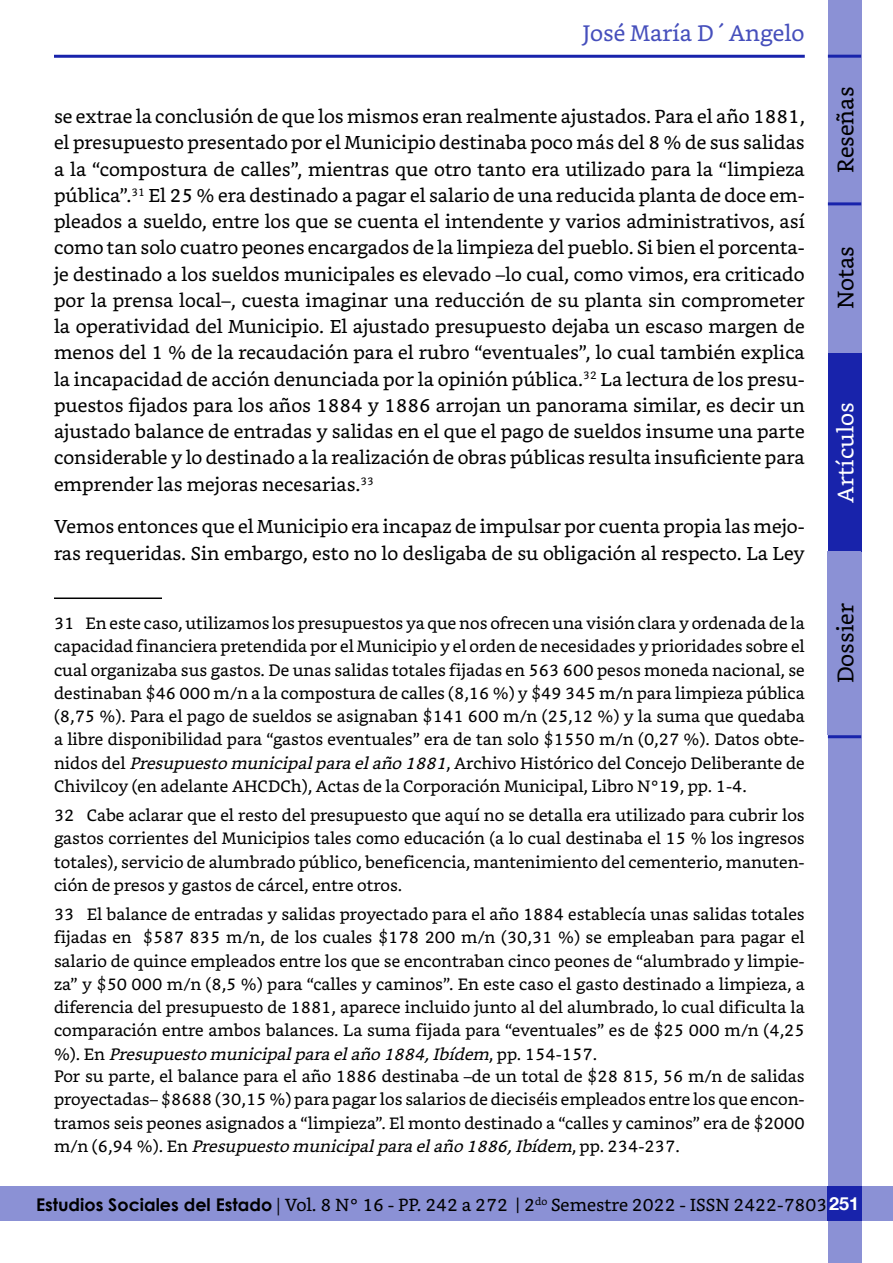
<style>
.page{position:relative;width:893px;height:1263px;background:#fff}
.page>*{position:absolute;margin:0;border:0;box-sizing:border-box;transform-origin:0 0}
.t1{font:22.5px "Bookerly";color:#000}
.t2{font:22.5px "Bookerly";color:#464fbc}
.t3{font:22.5px "Bookerly";color:#fff}
.Cuerpo{font:18.75px/26.2px "Bookerly";color:#000;text-align:justify}
.t4{font:17.55px "Bookerly";color:#000}
.Notas_al_pie{font:16.5px/23.2px "Bookerly";color:#000;text-align:justify}
.s1{font-style:italic}
.s2{font-family:"Century Gothic";font-weight:700}
.s3{font-family:"Minion Pro"}
.s4{font-family:"Helvetica Neue";font-weight:700;font-size:18px;color:#fff}
</style>
<div class="page">
<div style="left:0;top:1187px;width:893px;height:34px;background:#8b91d5"></div>
<div style="left:828px;top:0;width:33px;height:1263px;background:#8b91d5"></div>
<div style="left:828px;top:353px;width:33px;height:199px;background:#1823ab"></div>
<div style="left:828px;top:551px;width:33px;height:184px;background:#8b91d5"></div>
<hr style="left:828px;top:202px;width:33px;height:3px;background:#1823ab">
<div style="left:827px;top:1187px;width:34px;height:34px;background:#1823ab"></div>
<hr style="left:54px;top:55px;width:751px;height:3px;background:#1823ab">
<hr style="left:828px;top:55px;width:33px;height:3px;background:#1823ab">
<hr style="left:828px;top:735px;width:33px;height:3px;background:#1823ab">
<hr style="left:54px;top:597px;width:108px;height:2px;background:#000">
<h1 class="t2" style="left:583px;top:20px;width:224px">José María D´Angelo</h1>
<p class="Cuerpo" style="left:54px;top:103px;width:752px">se extrae la conclusión de que los mismos eran realmente ajustados. Para el año 1881, el presupuesto presentado por el Municipio destinaba poco más del 8 % de sus salidas a la “compostura de calles”, mientras que otro tanto era utilizado para la “limpieza pública”.<sup>31</sup> El 25 % era destinado a pagar el salario de una reducida planta de doce em&shy;pleados a sueldo, entre los que se cuenta el intendente y varios administrativos, así como tan solo cuatro peones encargados de la limpieza del pueblo. Si bien el porcenta&shy;je destinado a los sueldos municipales es elevado –lo cual, como vimos, era criticado por la prensa local–, cuesta imaginar una reducción de su planta sin comprometer la operatividad del Municipio. El ajustado presupuesto dejaba un escaso margen de menos del 1 % de la recaudación para el rubro “eventuales”, lo cual también explica la incapacidad de acción denunciada por la opinión pública.<sup>32</sup> La lectura de los presu&shy;puestos fijados para los años 1884 y 1886 arrojan un panorama similar, es decir un ajustado balance de entradas y salidas en el que el pago de sueldos insume una parte considerable y lo destinado a la realización de obras públicas resulta insuficiente para emprender las mejoras necesarias.<sup>33</sup></p>
<p class="Cuerpo" style="left:54px;top:513px;width:752px;line-height:27px">Vemos entonces que el Municipio era incapaz de impulsar por cuenta propia las mejo&shy;ras requeridas. Sin embargo, esto no lo desligaba de su obligación al respecto. La Ley</p>
<p class="Notas_al_pie" style="left:54px;top:612px;width:752px">31 En este caso, utilizamos los presupuestos ya que nos ofrecen una visión clara y ordenada de la capacidad financiera pretendida por el Municipio y el orden de necesidades y prioridades sobre el cual organizaba sus gastos. De unas salidas totales fijadas en 563 600 pesos moneda nacional, se destinaban $46 000 m/n a la compostura de calles (8,16 %) y $49 345 m/n para limpieza pública (8,75 %). Para el pago de sueldos se asignaban $141 600 m/n (25,12 %) y la suma que quedaba a libre disponibilidad para “gastos eventuales” era de tan solo $1550 m/n (0,27 %). Datos obte&shy;nidos del <span class="s1">Presupuestomunicipalparaelaño1881</span>, Archivo Histórico del Concejo Deliberante de Chivilcoy (en adelante AHCDCh), Actas de la Corporación Municipal, Libro N°19, pp. 1-4.</p>
<p class="Notas_al_pie" style="left:54px;top:804px;width:752px">32 Cabe aclarar que el resto del presupuesto que aquí no se detalla era utilizado para cubrir los gastos corrientes del Municipios tales como educación (a lo cual destinaba el 15 % los ingresos totales), servicio de alumbrado público, beneficencia, mantenimiento del cementerio, manuten&shy;ción de presos y gastos de cárcel, entre otros.</p>
<p class="Notas_al_pie" style="left:54px;top:903px;width:752px">33 El balance de entradas y salidas proyectado para el año 1884 establecía unas salidas totales fijadas en $587 835 m/n, de los cuales $178 200 m/n (30,31 %) se empleaban para pagar el salario de quince empleados entre los que se encontraban cinco peones de “alumbrado y limpie&shy;za” y $50 000 m/n (8,5 %) para “calles y caminos”. En este caso el gasto destinado a limpieza, a diferencia del presupuesto de 1881, aparece incluido junto al del alumbrado, lo cual dificulta la comparación entre ambos balances. La suma fijada para “eventuales” es de $25 000 m/n (4,25 % ) . E n <span class="s1">Presupuestomunicipalparaelaño1884,Ibídem</span>, p p . 1 5 4 - 1 5 7 .</p>
<p class="Notas_al_pie" style="left:54px;top:1065px;width:752px">Por su parte, el balance para el año 1886 destinaba –de un total de $28 815, 56 m/n de salidas proyectadas– $8688 (30,15 %) para pagar los salarios de dieciséis empleados entre los que encon&shy;tramos seis peones asignados a “limpieza”. El monto destinado a “calles y caminos” era de $2000 m / n ( 6 , 9 4 % ) . E n <span class="s1">Presupuestomunicipalparaelaño1886,Ibídem</span>, p p . 2 3 4 - 2 3 7 .</p>
<h1 class="t1" style="left:833px;top:173px;width:88px;rotate:-90deg">Reseñas</h1>
<h1 class="t1" style="left:833px;top:309px;width:65px;rotate:-90deg">Notas</h1>
<h1 class="t3" style="left:833px;top:503px;width:102px;rotate:-90deg">Artículos</h1>
<h1 class="t1" style="left:833px;top:683px;width:82px;rotate:-90deg">Dossier</h1>
<p class="t4" style="left:36px;top:1194px;width:825px"><span class="s2">Estudios Sociales del Estado</span> <span class="s3">|</span> Vol. 8 N° 16 - PP. 242 a 272 | 2<sup>do</sup> Semestre 2022 - ISSN 2422-7803<span class="s4">251</span></p>
</div>
